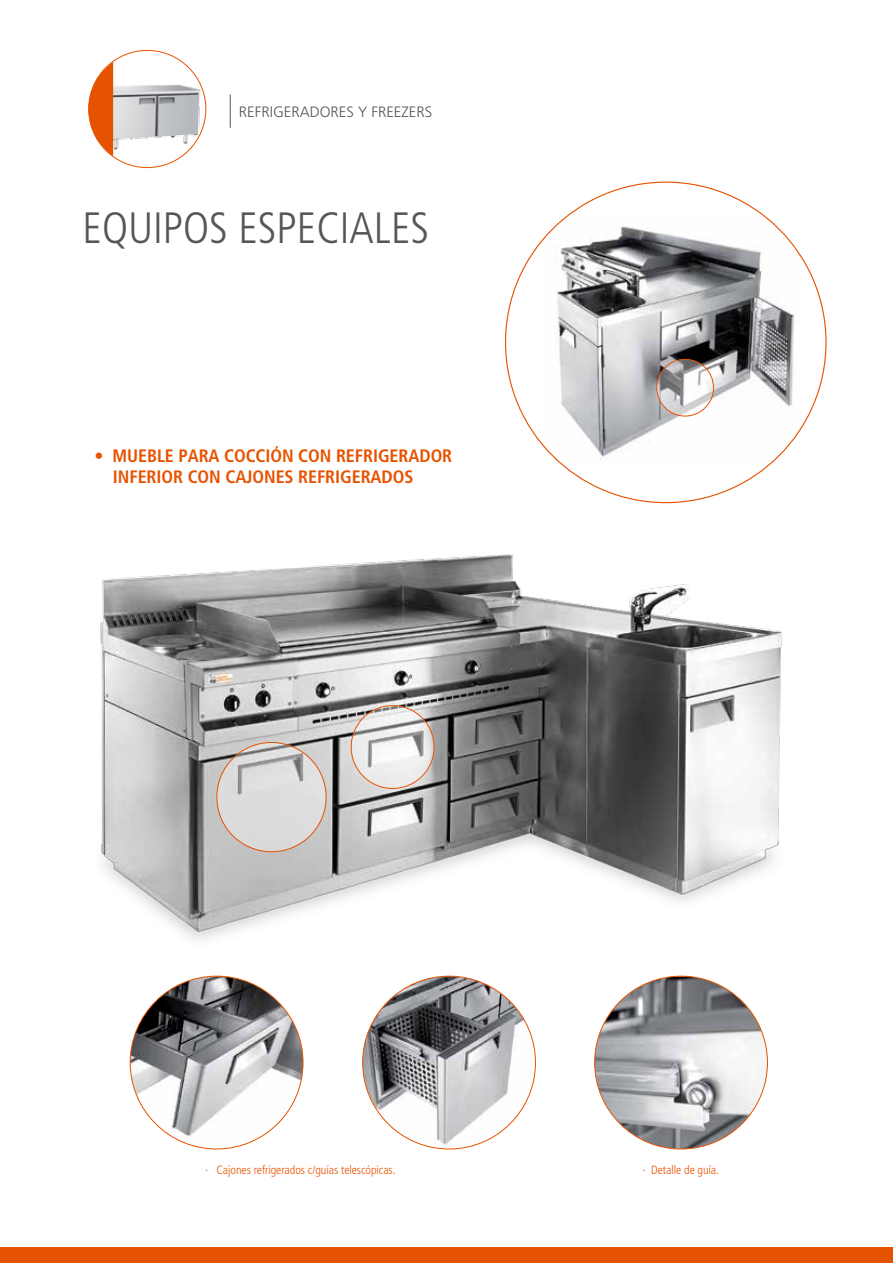
<style>
.page{position:relative;width:893px;height:1263px;background:#fff}
.page>*{position:absolute;margin:0;border:0;box-sizing:border-box;transform-origin:0 0}
.t1{font:300 condensed 43.8px "Frutiger";color:#54565a}
.t2{font:700 condensed 18px/21.6px "Frutiger";letter-spacing:-.005em;color:#e65300}
.t3{font:300 15px "Frutiger";color:#54565a}
.t4{font:300 condensed 12px "Frutiger";letter-spacing:-.005em;color:#e65300}
</style>
<div class="page">
<div style="left:0;top:1248px;width:893px;height:15px;background:#e65300"></div>
<hr style="left:230px;top:95px;width:1px;height:33px;background:#54565a">
<img style="left:100px;top:554px;width:682px;height:386px">
<img style="left:547px;top:219px;width:255px;height:242px">
<svg style="left:351px;top:706px;width:83px;height:82px;fill:#ededed"></svg>
<svg style="left:657px;top:359px;width:56px;height:57px"></svg>
<div style="left:656px;top:359px;width:58px;height:57px;border:1px solid #e65300;border-radius:50%"></div>
<svg style="left:217px;top:742px;width:109px;height:110px;fill:#dcdcdc"></svg>
<img style="left:130px;top:976px;width:173px;height:173px;border-radius:86px">
<img style="left:363px;top:976px;width:161px;height:173px">
<img style="left:595px;top:976px;width:172px;height:173px">
<img style="left:111px;top:60px;width:94px;height:97px">
<svg style="left:88px;top:62px;width:25px;height:94px"></svg>
<p class="t3" style="left:239px;top:104px;width:195px">REFRIGERADORES Y FREEZERS</p>
<h1 class="t1" style="left:83px;top:202px;width:348px">EQUIPOS ESPECIALES</h1>
<p class="t2" style="left:113px;top:445px;width:341px;text-indent:-18px">• MUEBLE PARA COCCIÓN CON REFRIGERADOR<br>INFERIOR CON CAJONES REFRIGERADOS</p>
<p class="t4" style="left:205px;top:1163px;width:192px">· Cajones refrigerados c/guías telescópicas.</p>
<p class="t4" style="left:643px;top:1163px;width:78px">· Detalle de guía.</p>
</div>
